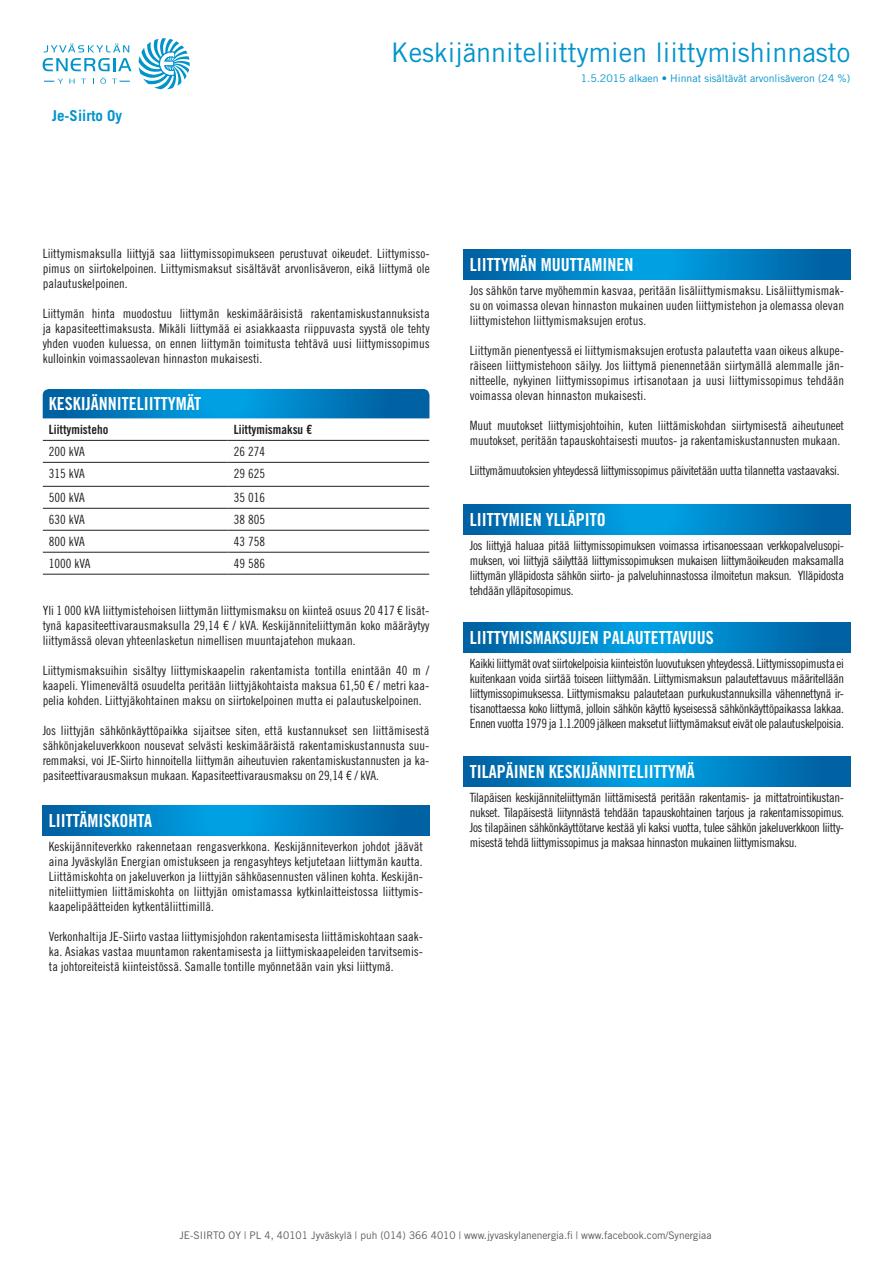
<style>
.page{position:relative;width:893px;height:1263px;background:#fff}
.page>*{position:absolute;margin:0;border:0;box-sizing:border-box;transform-origin:0 0}
.t1{font:27px "Trade Gothic LT Std";color:#0094cb}
.Taulukon_otsikko_1{font:18px "Trade Gothic LT Std Bd Cn 20";color:#fff}
.Taulukko_leipis{font:700 15px "Trade Gothic LT Std";color:#0094cb}
.Taulukko_leipis-2{font:12.75px/15px "Trade Gothic LT Std Cn 18";color:#231f20;text-align:justify}
.Taulukko_leipis-3{font:12.75px "Trade Gothic LT Std Cn 18";letter-spacing:-.03em;color:#231f20}
.Taulukon_leipäteksti{font:12.75px "Trade Gothic LT Std Cn 18";color:#231f20}
.Taulukko_väliotsikko{font:12.75px "Trade Gothic LT Std Bd Cn 20";color:#231f20}
.t2{font:10.5px "Trade Gothic LT Std";color:#57585a}
.t3{font:10.5px "Trade Gothic LT Std";color:#0094cb}
</style>
<div class="page">
<svg style="left:43px;top:389px;width:386px;height:29px;background:#007ec0"></svg>
<hr style="left:43px;top:440px;width:184px;height:1px;background:#231f20">
<hr style="left:227px;top:440px;width:202px;height:1px;background:#231f20">
<hr style="left:43px;top:462px;width:184px;height:1px;background:#231f20">
<hr style="left:227px;top:462px;width:202px;height:1px;background:#231f20">
<hr style="left:43px;top:486px;width:184px;height:1px;background:#231f20">
<hr style="left:227px;top:486px;width:202px;height:1px;background:#231f20">
<hr style="left:43px;top:508px;width:184px;height:1px;background:#231f20">
<hr style="left:227px;top:508px;width:202px;height:1px;background:#231f20">
<hr style="left:43px;top:530px;width:184px;height:1px;background:#231f20">
<hr style="left:227px;top:530px;width:202px;height:1px;background:#231f20">
<hr style="left:43px;top:552px;width:184px;height:1px;background:#231f20">
<hr style="left:227px;top:552px;width:202px;height:1px;background:#231f20">
<hr style="left:43px;top:574px;width:184px;height:1px;background:#231f20">
<hr style="left:227px;top:574px;width:202px;height:1px;background:#231f20">
<svg style="left:139px;top:38px;width:51px;height:51px"></svg>
<svg style="left:43px;top:58px;width:89px;height:13px"></svg>
<svg style="left:44px;top:44px;width:85px;height:8px"></svg>
<svg style="left:69px;top:79px;width:6px;height:5px"></svg>
<svg style="left:100px;top:78px;width:6px;height:6px"></svg>
<svg style="left:44px;top:79px;width:19px;height:5px"></svg>
<svg style="left:112px;top:79px;width:18px;height:5px"></svg>
<svg style="left:43px;top:805px;width:386px;height:30px;background:#0080c2"></svg>
<svg style="left:463px;top:249px;width:387px;height:30px;background:#0080c2"></svg>
<svg style="left:463px;top:504px;width:387px;height:30px;background:#0080c2"></svg>
<svg style="left:463px;top:622px;width:387px;height:30px;background:#0080c2"></svg>
<svg style="left:463px;top:756px;width:387px;height:30px;background:#0080c2"></svg>
<p class="Taulukko_leipis" style="left:52px;top:106px;width:72px">Je-Siirto Oy</p>
<p class="t1" style="left:391px;top:36px;width:461px">Keskijänniteliittymien liittymishinnasto</p>
<p class="t3" style="left:581px;top:71px;width:271px">1.5.2015 alkaen • Hinnat sisältävät arvonlisäveron (24 %)</p>
<p class="Taulukko_leipis-2" style="left:43px;top:246px;width:388px">Liittymismaksulla liittyjä saa liittymissopimukseen perustuvat oikeudet. Liittymisso&shy;pimus on siirtokelpoinen. Liittymismaksut sisältävät arvonlisäveron, eikä liittymä ole palautuskelpoinen.</p>
<p class="Taulukko_leipis-2" style="left:43px;top:306px;width:388px">Liittymän hinta muodostuu liittymän keskimääräisistä rakentamiskustannuksista ja kapasiteettimaksusta. Mikäli liittymää ei asiakkaasta riippuvasta syystä ole tehty yhden vuoden kuluessa, on ennen liittymän toimitusta tehtävä uusi liittymissopimus kulloinkin voimassaolevan hinnaston mukaisesti.</p>
<p class="Taulukon_otsikko_1" style="left:49px;top:393px;width:154px">KESKIJÄNNITELIITTYMÄT</p>
<p class="Taulukko_väliotsikko" style="left:49px;top:422px;width:61px">Liittymisteho</p>
<p class="Taulukko_väliotsikko" style="left:234px;top:422px;width:80px">Liittymismaksu €</p>
<p class="Taulukon_leipäteksti" style="left:49px;top:444px;width:37px">200 kVA</p>
<p class="Taulukon_leipäteksti" style="left:234px;top:444px;width:33px">26 274</p>
<p class="Taulukon_leipäteksti" style="left:49px;top:466px;width:37px">315 kVA</p>
<p class="Taulukon_leipäteksti" style="left:234px;top:466px;width:33px">29 625</p>
<p class="Taulukon_leipäteksti" style="left:49px;top:490px;width:37px">500 kVA</p>
<p class="Taulukon_leipäteksti" style="left:234px;top:490px;width:33px">35 016</p>
<p class="Taulukon_leipäteksti" style="left:49px;top:512px;width:37px">630 kVA</p>
<p class="Taulukon_leipäteksti" style="left:234px;top:512px;width:33px">38 805</p>
<p class="Taulukon_leipäteksti" style="left:49px;top:534px;width:37px">800 kVA</p>
<p class="Taulukon_leipäteksti" style="left:234px;top:534px;width:33px">43 758</p>
<p class="Taulukon_leipäteksti" style="left:49px;top:556px;width:43px">1000 kVA</p>
<p class="Taulukon_leipäteksti" style="left:234px;top:556px;width:33px">49 586</p>
<p class="Taulukko_leipis-2" style="left:43px;top:602px;width:388px">Yli 1 000 kVA liittymistehoisen liittymän liittymismaksu on kiinteä osuus 20 417 € lisät&shy;tynä kapasiteettivarausmaksulla 29,14 € / kVA. Keskijänniteliittymän koko määräytyy liittymässä olevan yhteenlasketun nimellisen muuntajatehon mukaan.</p>
<p class="Taulukko_leipis-2" style="left:43px;top:662px;width:388px">Liittymismaksuihin sisältyy liittymiskaapelin rakentamista tontilla enintään 40 m / kaapeli. Ylimenevältä osuudelta peritään liittyjäkohtaista maksua 61,50 € / metri kaa&shy;pelia kohden. Liittyjäkohtainen maksu on siirtokelpoinen mutta ei palautuskelpoinen.</p>
<p class="Taulukko_leipis-2" style="left:43px;top:722px;width:388px">Jos liittyjän sähkönkäyttöpaikka sijaitsee siten, että kustannukset sen liittämisestä sähkönjakeluverkkoon nousevat selvästi keskimääräistä rakentamiskustannusta suu&shy;remmaksi, voi JE-Siirto hinnoitella liittymän aiheutuvien rakentamiskustannusten ja ka&shy;pasiteettivarausmaksun mukaan. Kapasiteettivarausmaksu on 29,14 € / kVA.</p>
<p class="Taulukon_otsikko_1" style="left:49px;top:809px;width:105px">LIITTÄMISKOHTA</p>
<p class="Taulukko_leipis-2" style="left:49px;top:838px;width:376px">Keskijänniteverkko rakennetaan rengasverkkona. Keskijänniteverkon johdot jäävät aina Jyväskylän Energian omistukseen ja rengasyhteys ketjutetaan liittymän kautta.</p>
<p class="Taulukko_leipis-2" style="left:49px;top:868px;width:376px">Liittämiskohta on jakeluverkon ja liittyjän sähköasennusten välinen kohta. Keskijän&shy;niteliittymien liittämiskohta on liittyjän omistamassa kytkinlaitteistossa liittymis&shy;kaapelipäätteiden kytkentäliittimillä.</p>
<p class="Taulukko_leipis-2" style="left:49px;top:928px;width:376px">Verkonhaltija JE-Siirto vastaa liittymisjohdon rakentamisesta liittämiskohtaan saak&shy;ka. Asiakas vastaa muuntamon rakentamisesta ja liittymiskaapeleiden tarvitsemis&shy;ta johtoreiteistä kiinteistössä. Samalle tontille myönnetään vain yksi liittymä.</p>
<p class="Taulukon_otsikko_1" style="left:470px;top:253px;width:165px">LIITTYMÄN MUUTTAMINEN</p>
<p class="Taulukko_leipis-2" style="left:470px;top:282px;width:376px">Jos sähkön tarve myöhemmin kasvaa, peritään lisäliittymismaksu. Lisäliittymismak&shy;su on voimassa olevan hinnaston mukainen uuden liittymistehon ja olemassa olevan liittymistehon liittymismaksujen erotus.</p>
<p class="Taulukko_leipis-2" style="left:470px;top:342px;width:376px">Liittymän pienentyessä ei liittymismaksujen erotusta palautetta vaan oikeus alkupe&shy;räiseen liittymistehoon säilyy. Jos liittymä pienennetään siirtymällä alemmalle jän&shy;nitteelle, nykyinen liittymissopimus irtisanotaan ja uusi liittymissopimus tehdään voimassa olevan hinnaston mukaisesti.</p>
<p class="Taulukko_leipis-2" style="left:470px;top:417px;width:376px">Muut muutokset liittymisjohtoihin, kuten liittämiskohdan siirtymisestä aiheutuneet muutokset, peritään tapauskohtaisesti muutos- ja rakentamiskustannusten mukaan.</p>
<p class="Taulukko_leipis-3" style="left:470px;top:462px;width:371px">Liittymämuutoksien yhteydessä liittymissopimus päivitetään uutta tilannetta vastaavaksi.</p>
<p class="Taulukon_otsikko_1" style="left:470px;top:508px;width:137px">LIITTYMIEN YLLÄPITO</p>
<p class="Taulukko_leipis-2" style="left:470px;top:537px;width:376px">Jos liittyjä haluaa pitää liittymissopimuksen voimassa irtisanoessaan verkkopalvelusopi&shy;muksen, voi liittyjä säilyttää liittymissopimuksen mukaisen liittymäoikeuden maksamalla liittymän ylläpidosta sähkön siirto- ja palveluhinnastossa ilmoitetun maksun. Ylläpidosta tehdään ylläpitosopimus.</p>
<p class="Taulukon_otsikko_1" style="left:470px;top:626px;width:245px">LIITTYMISMAKSUJEN PALAUTETTAVUUS</p>
<p class="Taulukko_leipis-2" style="left:470px;top:655px;width:376px">Kaikki liittymät ovat siirtokelpoisia kiinteistön luovutuksen yhteydessä. Liittymissopimusta ei kuitenkaan voida siirtää toiseen liittymään. Liittymismaksun palautettavuus määritellään liittymissopimuksessa. Liittymismaksu palautetaan purkukustannuksilla vähennettynä ir&shy;tisanottaessa koko liittymä, jolloin sähkön käyttö kyseisessä sähkönkäyttöpaikassa lakkaa.<br>Ennen vuotta 1979 ja 1.1.2009 jälkeen maksetut liittymämaksut eivät ole palautuskelpoisia.</p>
<p class="Taulukon_otsikko_1" style="left:470px;top:760px;width:226px">TILAPÄINEN KESKIJÄNNITELIITTYMÄ</p>
<p class="Taulukko_leipis-2" style="left:470px;top:789px;width:376px">Tilapäisen keskijänniteliittymän liittämisestä peritään rakentamis- ja mittatrointikustan&shy;nukset. Tilapäisestä liitynnästä tehdään tapauskohtainen tarjous ja rakentamissopimus.<br>Jos tilapäinen sähkönkäyttötarve kestää yli kaksi vuotta, tulee sähkön jakeluverkkoon liitty&shy;misestä tehdä liittymissopimus ja maksaa hinnaston mukainen liittymismaksu.</p>
<p class="t2" style="left:179px;top:1229px;width:533px">JE-SIIRTO OY | PL 4, 40101 Jyväskylä | puh (014) 366 4010 | www.jyvaskylanenergia.fi | www.facebook.com/Synergiaa</p>
</div>
